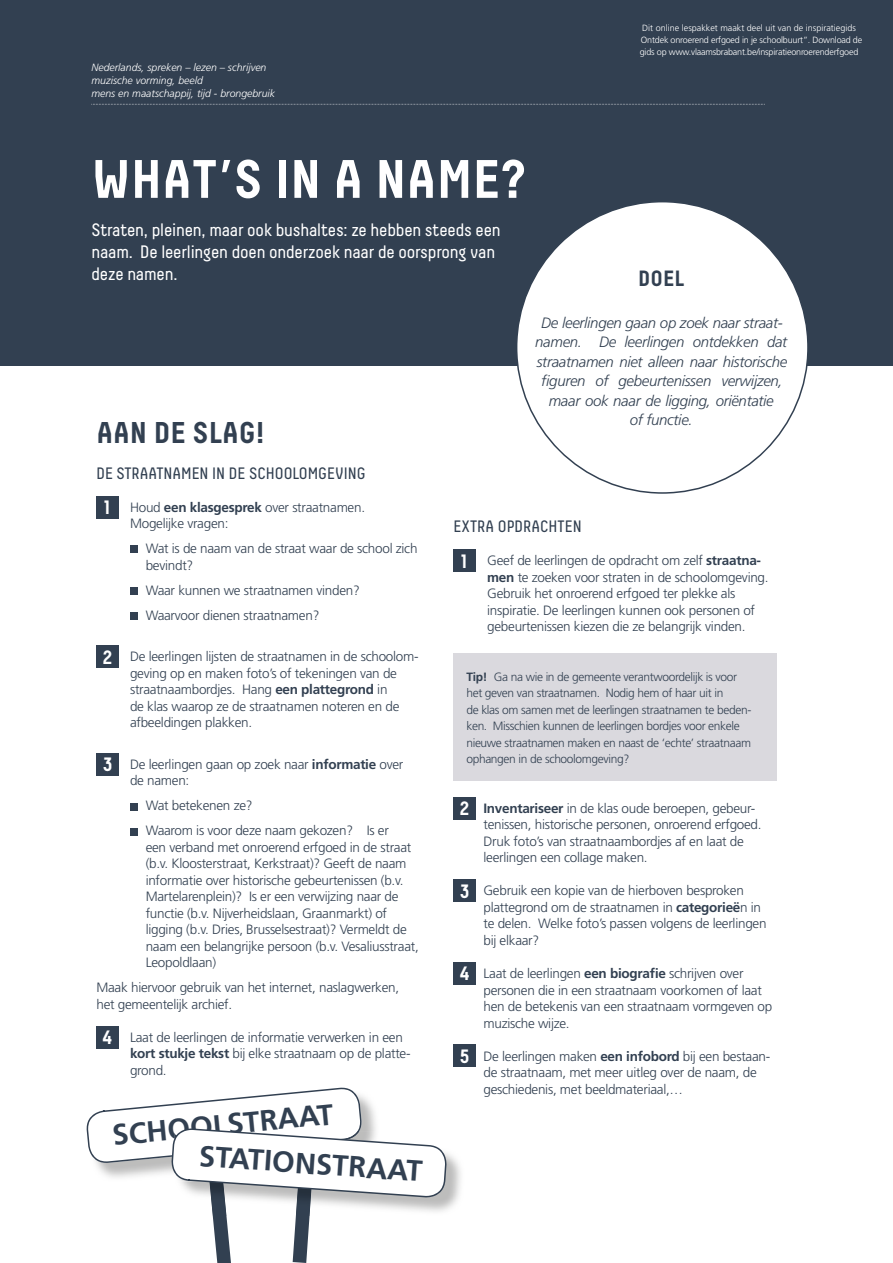
<style>
.page{position:relative;width:893px;height:1263px;background:#fff}
.page>*{position:absolute;margin:0;border:0;box-sizing:border-box;transform-origin:0 0}
.t1{font:700 54px "Decima";color:#fff}
.t2{font:700 30px "Decima";color:#324051}
.t3{font:700 29.25px "Frutiger";color:#324051}
.t4{font:700 22.05px "Decima";color:#324051}
.t5{font:700 19.35px "Decima";color:#fff}
.t6{font:18px/21.6px "Decima";letter-spacing:-.01em;color:#fff}
.t7{font:16.5px "Decima";color:#324051}
.t8{font:italic 300 15px/19.5px "Frutiger";letter-spacing:-.02em;color:#324051;text-align:center}
.t9{font:300 13.5px/16.5px "Frutiger";letter-spacing:-.02em;color:#324051}
.t10{font:300 12px/16.5px "Frutiger";letter-spacing:-.03em;color:#324051}
.t11{font:italic 300 10.5px/12.6px "Frutiger";color:#fff}
.t12{font:300 9px/12px "Frutiger";letter-spacing:-.02em;color:#fff}
.s1{font-weight:700}
</style>
<div class="page">
<div style="left:454px;top:653px;width:323px;height:127px;background:#dad9de"></div>
<div style="left:0;top:0;width:893px;height:366px;background:#324051"></div>
<div style="left:130px;top:828px;width:8px;height:7px;background:#324051"></div>
<div style="left:130px;top:803px;width:8px;height:7px;background:#324051"></div>
<div style="left:130px;top:612px;width:8px;height:8px;background:#324051"></div>
<div style="left:130px;top:587px;width:8px;height:8px;background:#324051"></div>
<div style="left:130px;top:546px;width:8px;height:7px;background:#324051"></div>
<svg style="left:91px;top:104px;width:674px;height:1px"></svg>
<div style="left:96px;top:496px;width:23px;height:22px;background:#324051"></div>
<div style="left:96px;top:645px;width:23px;height:23px;background:#324051"></div>
<div style="left:96px;top:753px;width:23px;height:22px;background:#324051"></div>
<div style="left:96px;top:1026px;width:23px;height:22px;background:#324051"></div>
<svg style="left:517px;top:202px;width:291px;height:292px;fill:#fff"></svg>
<div style="left:454px;top:549px;width:22px;height:23px;background:#324051"></div>
<div style="left:454px;top:797px;width:22px;height:22px;background:#324051"></div>
<div style="left:454px;top:879px;width:22px;height:23px;background:#324051"></div>
<div style="left:454px;top:962px;width:22px;height:22px;background:#324051"></div>
<div style="left:454px;top:1044px;width:22px;height:23px;background:#324051"></div>
<svg style="left:86px;top:1087px;width:361px;height:176px"></svg>
<p class="t11" style="left:91px;top:62px;width:185px">Nederlands, spreken – lezen – schrijven muzische vorming, beeld<br>mens en maatschappij, tijd - brongebruik</p>
<p class="t12" style="left:640px;top:22px;width:224px">Dit online lespakket maakt deel uit van de inspiratiegids<br>Ontdek onroerend erfgoed in je schoolbuurt”. Download de gids op www.vlaamsbrabant.be/inspiratieonroerenderfgoed</p>
<h1 class="t1" style="left:91px;top:147px;width:437px">WHAT’S IN A NAME?</h1>
<p class="t6" style="left:91px;top:219px;width:411px">Straten, pleinen, maar ook bushaltes: ze hebben steeds een naam. De leerlingen doen onderzoek naar de oorsprong van</p>
<h4 class="t6" style="left:91px;top:263px;width:88px">deze namen.</h4>
<p class="t4" style="left:638px;top:265px;width:47px">DOEL</p>
<p class="t8" style="left:535px;top:313px;width:254px">De leerlingen gaan op zoek naar straat&shy;namen. De leerlingen ontdekken dat straatnamen niet alleen naar historische fguren of gebeurtenissen verwijzen, maar ook naar de ligging, oriëntatie<br>of functie.</p>
<p class="t2" style="left:96px;top:414px;width:170px">AAN DE SLAG!</p>
<p class="t7" style="left:96px;top:464px;width:271px">DE STRAATNAMEN IN DE SCHOOLOMGEVING</p>
<p class="t5" style="left:104px;top:496px;width:8px">1</p>
<p class="t9" style="left:130px;top:499px;width:237px">Houd <span class="s1">een klasgesprek</span> over straatnamen.</p>
<p class="t9" style="left:130px;top:516px;width:100px">Mogelijke vragen:</p>
<p class="t9" style="left:146px;top:541px;width:273px">Wat is de naam van de straat waar de school zich bevindt?</p>
<p class="t9" style="left:146px;top:582px;width:216px">Waar kunnen we straatnamen vinden?</p>
<p class="t9" style="left:146px;top:607px;width:175px">Waarvoor dienen straatnamen?</p>
<p class="t5" style="left:103px;top:646px;width:11px">2</p>
<p class="t9" style="left:130px;top:649px;width:290px">De leerlingen lijsten de straatnamen in de schoolom&shy;geving op en maken foto’s of tekeningen van de straatnaambordjes. Hang <span class="s1">een plattegrond</span> in<br>de klas waarop ze de straatnamen noteren en de afbeeldingen plakken.</p>
<p class="t5" style="left:103px;top:753px;width:11px">3</p>
<p class="t9" style="left:130px;top:756px;width:275px">De leerlingen gaan op zoek naar <span class="s1">informatie</span> over de namen:</p>
<p class="t9" style="left:146px;top:798px;width:108px">Wat betekenen ze?</p>
<p class="t9" style="left:146px;top:823px;width:245px">Waarom is voor deze naam gekozen? Is er</p>
<p class="t9" style="left:146px;top:839px;width:267px">een verband met onroerend erfgoed in de straat</p>
<p class="t9" style="left:146px;top:856px;width:275px">(b.v. Kloosterstraat, Kerkstraat)? Geeft de naam informatie over historische gebeurtenissen (b.v.<br>Martelarenplein)? Is er een verwijzing naar de functie (b.v. Nijverheidslaan, Graanmarkt) of ligging (b.v. Dries, Brusselsestraat)? Vermeldt de naam een belangrijke persoon (b.v. Vesaliusstraat, Leopoldlaan)</p>
<p class="t9" style="left:96px;top:980px;width:304px">Maak hiervoor gebruik van het internet, naslagwerken, het gemeentelijk archief.</p>
<p class="t5" style="left:103px;top:1026px;width:12px">4</p>
<p class="t9" style="left:130px;top:1029px;width:282px">Laat de leerlingen de informatie verwerken in een <span class="s1">kort stukje tekst</span> bij elke straatnaam op de platte&shy;grond.</p>
<p class="t7" style="left:454px;top:517px;width:130px">EXTRA OPDRACHTEN</p>
<p class="t5" style="left:462px;top:550px;width:8px">1</p>
<p class="t9" style="left:487px;top:553px;width:283px">Geef de leerlingen de opdracht om zelf <span class="s1">straatna&shy;men</span> te zoeken voor straten in de schoolomgeving.<br>Gebruik het onroerend erfgoed ter plekke als inspiratie. De leerlingen kunnen ook personen of gebeurtenissen kiezen die ze belangrijk vinden.</p>
<p class="t10" style="left:466px;top:669px;width:286px"><span class="s1">Tip!</span> Ga na wie in de gemeente verantwoordelijk is voor het geven van straatnamen. Nodig hem of haar uit in<br>de klas om samen met de leerlingen straatnamen te beden&shy;ken. Misschien kunnen de leerlingen bordjes voor enkele nieuwe straatnamen maken en naast de ‘echte’ straatnaam ophangen in de schoolomgeving?</p>
<p class="t5" style="left:460px;top:797px;width:11px">2</p>
<p class="t9" style="left:483px;top:800px;width:280px"><span class="s1">Inventariseer</span> in de klas oude beroepen, gebeur&shy;tenissen, historische personen, onroerend erfgoed.<br>Druk foto’s van straatnaambordjes af en laat de leerlingen een collage maken.</p>
<p class="t5" style="left:460px;top:880px;width:11px">3</p>
<p class="t9" style="left:483px;top:883px;width:285px">Gebruik een kopie van de hierboven besproken plattegrond om de straatnamen in <span class="s1">categorieë</span>n in te delen. Welke foto’s passen volgens de leerlingen bij elkaar?</p>
<p class="t5" style="left:460px;top:962px;width:12px">4</p>
<p class="t9" style="left:483px;top:965px;width:290px">Laat de leerlingen <span class="s1">een biografe</span> schrijven over personen die in een straatnaam voorkomen of laat hen de betekenis van een straatnaam vormgeven op muzische wijze.</p>
<p class="t5" style="left:460px;top:1045px;width:11px">5</p>
<p class="t9" style="left:483px;top:1048px;width:288px">De leerlingen maken <span class="s1">een infobord</span> bij een bestaan&shy;de straatnaam, met meer uitleg over de naam, de</p>
<p class="t9" style="left:483px;top:1081px;width:201px">geschiedenis, met beeldmateriaal,…</p>
<p class="t3" style="left:111px;top:1117px;width:223px;rotate:-5deg">SCHOOLSTRAAT</p>
<p class="t3" style="left:200px;top:1138px;width:225px;rotate:4deg">STATIONSTRAAT</p>
</div>
